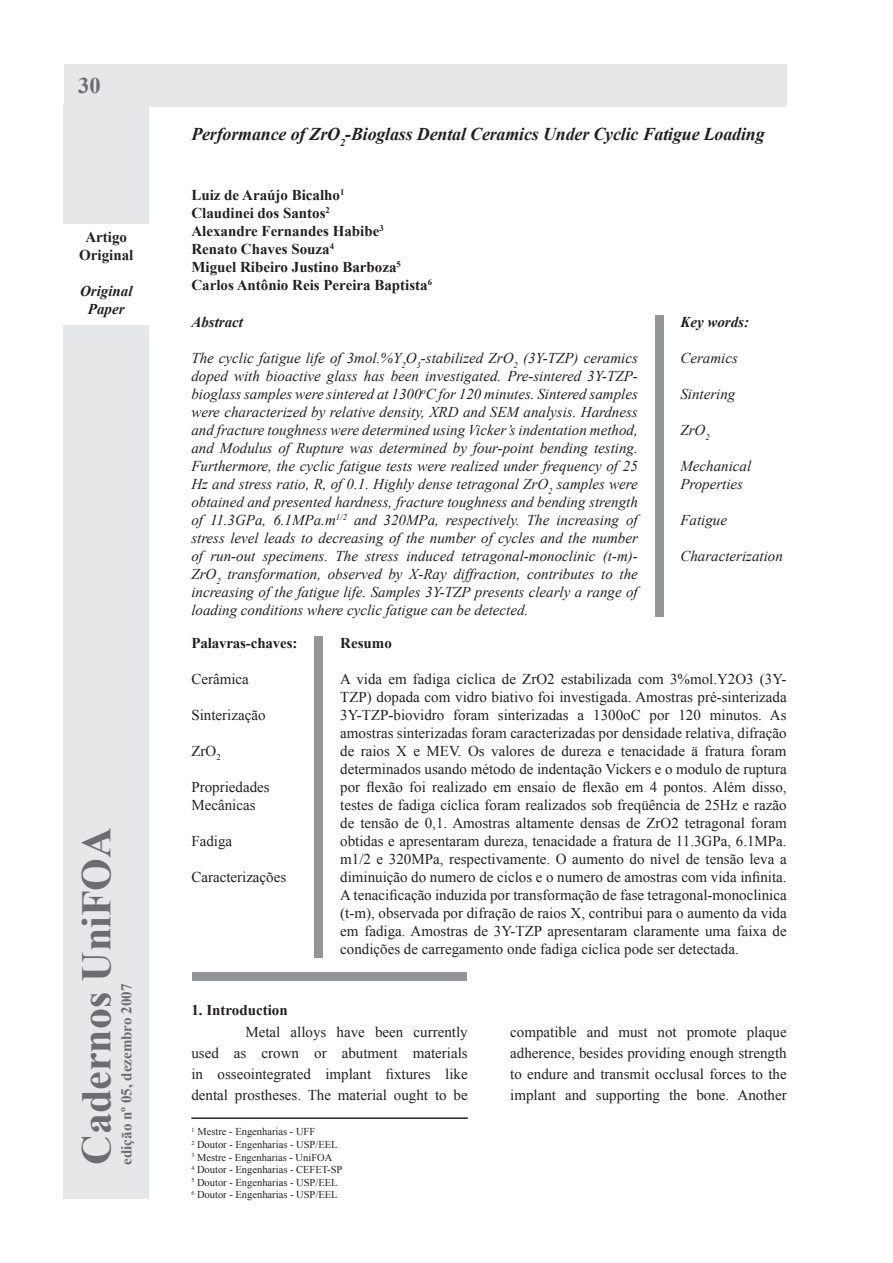
<style>
.page{position:relative;width:893px;height:1263px;background:#fff}
.page>*{position:absolute;margin:0;border:0;box-sizing:border-box;transform-origin:0 0}
.t1{font:700 42px "Times New Roman";color:#6c6d70}
.t2{font:700 22.5px "Times New Roman";color:#6c6d70}
.t3{font:italic 700 18px "Times New Roman";letter-spacing:-.01em;color:#231f20}
.t4{font:15px/18px "Times New Roman";color:#231f20;text-align:justify}
.t5{font:italic 15px/18px "Times New Roman";color:#231f20}
.t6{font:700 15px "Times New Roman";color:#231f20}
.t7{font:italic 700 15px "Times New Roman";color:#231f20}
.t8{font:700 15px "Times New Roman";color:#6c6d70}
.t9{font:10.5px "Times New Roman";color:#231f20}
</style>
<div class="page">
<div style="left:64px;top:104px;width:85px;height:120px;background:#e6e7e9"></div>
<div style="left:64px;top:64px;width:723px;height:42px;background:#e6e7e9"></div>
<div style="left:192px;top:972px;width:275px;height:8px;background:#939598"></div>
<div style="left:655px;top:316px;width:9px;height:301px;background:#939598"></div>
<div style="left:64px;top:325px;width:85px;height:874px;background:#e6e7e9"></div>
<hr style="left:191px;top:1117px;width:277px;height:2px;background:#231f20">
<div style="left:314px;top:636px;width:9px;height:321px;background:#939598"></div>
<p class="t2" style="left:78px;top:70px;width:24px">30</p>
<p class="t6" style="left:85px;top:226px;width:43px">Artigo</p>
<p class="t6" style="left:79px;top:244px;width:56px">Original</p>
<p class="t7" style="left:80px;top:280px;width:54px">Original</p>
<p class="t7" style="left:88px;top:298px;width:38px">Paper</p>
<p class="t1" style="left:68px;top:1165px;width:339px;rotate:-90deg">Cadernos UniFOA</p>
<p class="t8" style="left:116px;top:1165px;width:182px;rotate:-90deg">edição nº 05, dezembro 2007</p>
<p class="t3" style="left:191px;top:121px;width:575px">Performance of ZrO<sub>2</sub>-Bioglass Dental Ceramics Under Cyclic Fatigue Loading</p>
<p class="t6" style="left:191px;top:184px;width:155px">Luiz de Araújo Bicalho<sup>1</sup></p>
<p class="t6" style="left:191px;top:202px;width:140px">Claudinei dos Santos<sup>2</sup></p>
<p class="t6" style="left:191px;top:220px;width:194px">Alexandre Fernandes Habibe<sup>3</sup></p>
<p class="t6" style="left:191px;top:238px;width:144px">Renato Chaves Souza<sup>4</sup></p>
<p class="t6" style="left:191px;top:256px;width:211px">Miguel Ribeiro Justino Barboza<sup>5</sup></p>
<p class="t6" style="left:191px;top:274px;width:242px">Carlos Antônio Reis Pereira Baptista<sup>6</sup></p>
<p class="t7" style="left:191px;top:311px;width:53px">Abstract</p>
<p class="t5" style="left:191px;top:348px;width:448px;text-align:justify">The cyclic fatigue life of 3mol.%Y<sub>2</sub>O<sub>3</sub>-stabilized ZrO<sub>2</sub> (3Y-TZP) ceramics doped with bioactive glass has been investigated. Pre-sintered 3Y-TZP&shy;bioglass samples were sintered at 1300<sup>o</sup>C for 120 minutes. Sintered samples were characterized by relative density, XRD and SEM analysis. Hardness and fracture toughness were determined using Vicker’s indentation method, and Modulus of Rupture was determined by four-point bending testing.<br>Furthermore, the cyclic fatigue tests were realized under frequency of 25<br>Hz and stress ratio, R, of 0.1. Highly dense tetragonal ZrO<sub>2</sub> samples were obtained and presented hardness, fracture toughness and bending strength of 11.3GPa, 6.1MPa.m<sup>1/2</sup> and 320MPa, respectively. The increasing of stress level leads to decreasing of the number of cycles and the number of run-out specimens. The stress induced tetragonal-monoclinic (t-m)- ZrO<sub>2</sub> transformation, observed by X-Ray diffraction, contributes to the increasing of the fatigue life. Samples 3Y-TZP presents clearly a range of loading conditions where cyclic fatigue can be detected.</p>
<p class="t7" style="left:680px;top:311px;width:70px">Key words:</p>
<p class="t5" style="left:680px;top:348px;width:59px">Ceramics</p>
<p class="t5" style="left:680px;top:384px;width:57px">Sintering</p>
<p class="t5" style="left:680px;top:420px;width:31px">ZrO<sub>2</sub></p>
<p class="t5" style="left:680px;top:456px;width:72px">Mechanical<br>Properties</p>
<p class="t5" style="left:680px;top:510px;width:48px">Fatigue</p>
<p class="t5" style="left:680px;top:546px;width:104px">Characterization</p>
<p class="t6" style="left:191px;top:632px;width:108px">Palavras-chaves:</p>
<p class="t4" style="left:191px;top:669px;width:59px">Cerâmica</p>
<p class="t4" style="left:191px;top:705px;width:76px">Sinterização</p>
<p class="t4" style="left:191px;top:741px;width:31px">ZrO<sub>2</sub></p>
<p class="t4" style="left:191px;top:777px;width:80px">Propriedades</p>
<p class="t4" style="left:191px;top:795px;width:66px">Mecânicas</p>
<p class="t4" style="left:191px;top:831px;width:42px">Fadiga</p>
<p class="t4" style="left:191px;top:867px;width:96px">Caracterizações</p>
<p class="t6" style="left:191px;top:999px;width:98px">1. Introduction</p>
<p class="t6" style="left:340px;top:632px;width:53px">Resumo</p>
<p class="t4" style="left:340px;top:669px;width:448px">A vida em fadiga cíclica de ZrO2 estabilizada com 3%mol.Y2O3 (3Y-TZP) dopada com vidro biativo foi investigada. Amostras pré-sinterizada 3Y-TZP-biovidro foram sinterizadas a 1300oC por 120 minutos. As amostras sinterizadas foram caracterizadas por densidade relativa, difração de raios X e MEV. Os valores de dureza e tenacidade ä fratura foram determinados usando método de indentação Vickers e o modulo de ruptura por flexão foi realizado em ensaio de flexão em 4 pontos. Além disso, testes de fadiga cíclica foram realizados sob freqüência de 25Hz e razão de tensão de 0,1. Amostras altamente densas de ZrO2 tetragonal foram obtidas e apresentaram dureza, tenacidade a fratura de 11.3GPa, 6.1MPa. m1/2 e 320MPa, respectivamente. O aumento do nível de tensão leva a diminuição do numero de ciclos e o numero de amostras com vida infinita.<br>A tenacificação induzida por transformação de fase tetragonal-monoclinica (t-m), observada por difração de raios X, contribui para o aumento da vida em fadiga. Amostras de 3Y-TZP apresentaram claramente uma faixa de condições de carregamento onde fadiga cíclica pode ser detectada.</p>
<p class="t4" style="left:191px;top:1021px;width:278px;line-height:21px;text-indent:54px">Metal alloys have been currently used as crown or abutment materials in osseointegrated implant fixtures like dental prostheses. The material ought to be</p>
<p class="t4" style="left:510px;top:1021px;width:278px;line-height:21px">compatible and must not promote plaque adherence, besides providing enough strength to endure and transmit occlusal forces to the implant and supporting the bone. Another</p>
<p class="t9" style="left:191px;top:1125px;width:125px"><sup>1</sup> Mestre - Engenharias - UFF</p>
<p class="t9" style="left:191px;top:1137px;width:148px"><sup>2</sup> Doutor - Engenharias - USP/EEL</p>
<p class="t9" style="left:191px;top:1150px;width:142px"><sup>3</sup> Mestre - Engenharias - UniFOA</p>
<p class="t9" style="left:191px;top:1163px;width:153px"><sup>4</sup> Doutor - Engenharias - CEFET-SP</p>
<p class="t9" style="left:191px;top:1175px;width:148px"><sup>5</sup> Doutor - Engenharias - USP/EEL</p>
<p class="t9" style="left:191px;top:1188px;width:148px"><sup>6</sup> Doutor - Engenharias - USP/EEL</p>
</div>
